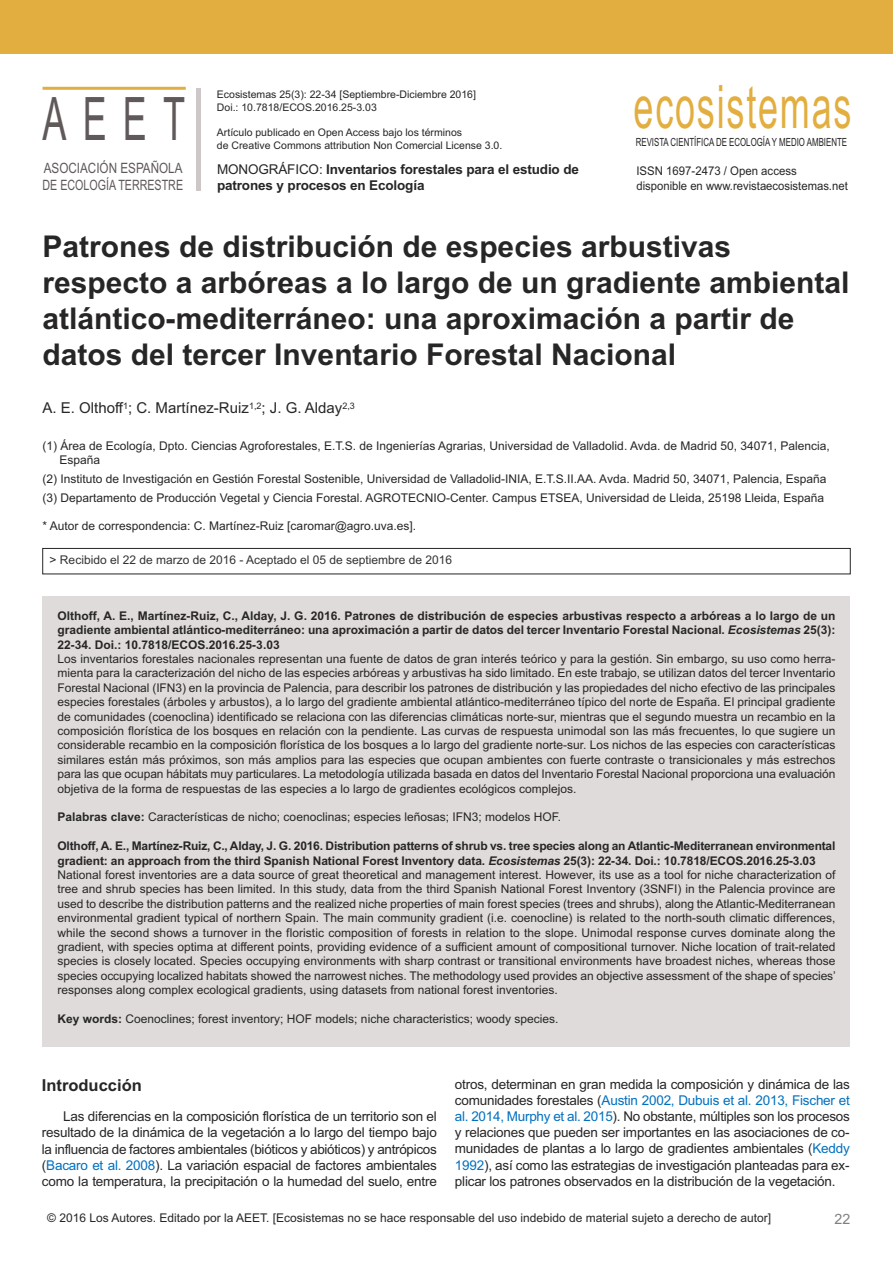
<style>
.page{position:relative;width:893px;height:1263px;background:#fff}
.page>*{position:absolute;margin:0;border:0;box-sizing:border-box;transform-origin:0 0}
.t1{font:60px "Arial";letter-spacing:.05em;color:#e2ae40;scale:.6 1}
.t2{font:60px "Arial";color:#605959;scale:.6 1}
.t3{font:700 30px/36px "Arial";color:#272526}
.t4{font:700 16.5px "Arial";color:#272526}
.t5{font:15px "Arial";color:#272526}
.t6{font:14.25px/17.1px "Arial";color:#605959;scale:.82 1}
.t7{font:14.25px "Arial";color:#808080}
.t8{font:13.5px/16.2px "Arial";letter-spacing:-.015em;color:#272526;text-align:justify}
.t9{font:700 13.5px/16.4px "Arial";letter-spacing:-.01em;color:#272526}
.t10{font:12px/14.4px "Arial";color:#272526}
.t11{font:700 12px/14.4px "Arial";letter-spacing:-.005em;color:#272526;text-align:justify}
.t12{font:12px/14.4px "Arial";color:#272526;scale:.95 1}
.t13{font:12px "Arial";color:#333}
.t14{font:11.25px "Arial";color:#272526;scale:.7 1}
.t15{font:10.5px/12.8px "Arial";color:#272526}
.s1{font-weight:400}
.s2{color:#272526}
.s3{font-style:italic}
.s4{font-weight:700}
.s5{font-weight:700;font-style:italic}
.s6{color:#0070c0}
</style>
<div class="page">
<hr style="left:43px;top:87px;width:143px;height:3px;background:#e2ae40">
<div style="left:196px;top:88px;width:5px;height:102px;background:#cdc8c7"></div>
<div style="left:0;top:0;width:893px;height:54px;background:#e2ae40"></div>
<div style="left:43px;top:548px;width:807px;height:26px;border:1px solid #272526"></div>
<div style="left:43px;top:596px;width:807px;height:451px;background:#dedbda"></div>
<h1 class="t2" style="left:42px;top:84px;width:239px">AEET</h1>
<p class="t6" style="left:43px;top:159px;width:173px">ASOCIACIÓN ESPAÑOLA<br>DE ECOLOGÍA TERRESTRE</p>
<p class="t15" style="left:217px;top:88px;width:261px">Ecosistemas 25(3): 22-34 [Septiembre-Diciembre 2016]<br>Doi.: 10.7818/ECOS.2016.25-3.03</p>
<p class="t15" style="left:217px;top:126px;width:287px">Artículo publicado en Open Access bajo los términos<br>de Creative Commons attribution Non Comercial License 3.0.</p>
<p class="t9" style="left:217px;top:161px;width:363px"><span class="s1">MONOGRÁFICO:</span> Inventarios forestales para el estudio de patrones y procesos en Ecología</p>
<h1 class="t1" style="left:633px;top:72px;width:365px">ecosistemas</h1>
<p class="t14" style="left:636px;top:135px;width:303px">REVISTA CIENTÍFICA DE ECOLOGÍA Y MEDIO AMBIENTE</p>
<p class="t12" style="left:636px;top:164px;width:224px">ISSN 1697-2473 / Open access disponible en www.revistaecosistemas.net</p>
<h2 class="t3" style="left:43px;top:229px;width:808px">Patrones de distribución de especies arbustivas respecto a arbóreas a lo largo de un gradiente ambiental atlántico-mediterráneo: una aproximación a partir de datos del tercer Inventario Forestal Nacional</h2>
<p class="t5" style="left:43px;top:399px;width:314px">A. E. Olthoff<sup>1</sup>; C. Martínez-Ruiz<sup>1,2</sup>; J. G. Alday<sup>2,3</sup></p>
<p class="t10" style="left:60px;top:438px;width:772px;text-indent:-17px">(1) Área de Ecología, Dpto. Ciencias Agroforestales, E.T.S. de Ingenierías Agrarias, Universidad de Valladolid. Avda. de Madrid 50, 34071, Palencia,<br>España</p>
<p class="t10" style="left:43px;top:469px;width:785px;line-height:18.6px">(2) Instituto de Investigación en Gestión Forestal Sostenible, Universidad de Valladolid-INIA, E.T.S.II.AA. Avda. Madrid 50, 34071, Palencia, España (3) Departamento de Producción Vegetal y Ciencia Forestal. AGROTECNIO-Center. Campus ETSEA, Universidad de Lleida, 25198 Lleida, España</p>
<p class="t10" style="left:43px;top:519px;width:375px">* Autor de correspondencia: C. Martínez-Ruiz [caromar@agro.uva.es].</p>
<p class="t13" style="left:50px;top:553px;width:404px"><span class="s2">&gt;</span> Recibido el 22 de marzo de 2016 - Aceptado el 05 de septiembre de 2016</p>
<p class="t11" style="left:58px;top:608px;width:779px">Olthoff, A. E., Martínez-Ruiz, C., Alday, J. G. 2016. Patrones de distribución de especies arbustivas respecto a arbóreas a lo largo de un gradiente ambiental atlántico-mediterráneo: una aproximación a partir de datos del tercer Inventario Forestal Nacional. <span class="s3">Ecosistemas</span> 25(3):<br>22-34. Doi.: 10.7818/ECOS.2016.25-3.03</p>
<p class="t10" style="left:58px;top:652px;width:779px;text-align:justify">Los inventarios forestales nacionales representan una fuente de datos de gran interés teórico y para la gestión. Sin embargo, su uso como herra&shy;mienta para la caracterización del nicho de las especies arbóreas y arbustivas ha sido limitado. En este trabajo, se utilizan datos del tercer Inventario Forestal Nacional (IFN3) en la provincia de Palencia, para describir los patrones de distribución y las propiedades del nicho efectivo de las principales especies forestales (árboles y arbustos), a lo largo del gradiente ambiental atlántico-mediterráneo típico del norte de España. El principal gradiente de comunidades (coenoclina) identificado se relaciona con las diferencias climáticas norte-sur, mientras que el segundo muestra un recambio en la composición florística de los bosques en relación con la pendiente. Las curvas de respuesta unimodal son las más frecuentes, lo que sugiere un considerable recambio en la composición florística de los bosques a lo largo del gradiente norte-sur. Los nichos de las especies con características similares están más próximos, son más amplios para las especies que ocupan ambientes con fuerte contraste o transicionales y más estrechos para las que ocupan hábitats muy particulares. La metodología utilizada basada en datos del Inventario Forestal Nacional proporciona una evaluación objetiva de la forma de respuestas de las especies a lo largo de gradientes ecológicos complejos.</p>
<p class="t10" style="left:58px;top:810px;width:505px"><span class="s4">Palabras clave:</span> Características de nicho; coenoclinas; especies leñosas; IFN3; modelos HOF.</p>
<p class="t10" style="left:58px;top:839px;width:780px"><span class="s4">Olthoff, A. E., Martínez-Ruiz, C., Alday, J. G. 2016. Distribution patterns of shrub vs. tree species along an Atlantic-Mediterranean environmental gradient: an approach from the third Spanish National Forest Inventory data.</span> <span class="s5">Ecosistemas</span> <span class="s4">25(3): 22-34. Doi.: 10.7818/ECOS.2016.25-3.03<br></span>National forest inventories are a data source of great theoretical and management interest. However, its use as a tool for niche characterization of tree and shrub species has been limited. In this study, data from the third Spanish National Forest Inventory (3SNFI) in the Palencia province are used to describe the distribution patterns and the realized niche properties of main forest species (trees and shrubs), along the Atlantic-Mediterranean environmental gradient typical of northern Spain. The main community gradient (i.e. coenocline) is related to the north-south climatic differences, while the second shows a turnover in the floristic composition of forests in relation to the slope. Unimodal response curves dominate along the gradient, with species optima at different points, providing evidence of a sufficient amount of compositional turnover. Niche location of trait-related species is closely located. Species occupying environments with sharp contrast or transitional environments have broadest niches, whereas those species occupying localized habitats showed the narrowest niches. The methodology used provides an objective assessment of the shape of species’ responses along complex ecological gradients, using datasets from national forest inventories.</p>
<p class="t10" style="left:58px;top:1012px;width:502px"><span class="s4">Key words:</span> Coenoclines; forest inventory; HOF models; niche characteristics; woody species.</p>
<h3 class="t4" style="left:42px;top:1075px;width:101px">Introducción</h3>
<p class="t8" style="left:42px;top:1108px;width:396px;text-indent:21px">Las diferencias en la composición florística de un territorio son el resultado de la dinámica de la vegetación a lo largo del tiempo bajo la influencia de factores ambientales (bióticos y abióticos) y antrópicos (<span class="s6">Bacaro et al. 2008</span>). La variación espacial de factores ambientales como la temperatura, la precipitación o la humedad del suelo, entre</p>
<p class="t8" style="left:455px;top:1076px;width:396px">otros, determinan en gran medida la composición y dinámica de las comunidades forestales (<span class="s6">Austin 2002, Dubuis et al. 2013, Fischer et al. 2014, Murphy et al. 2015</span>). No obstante, múltiples son los procesos y relaciones que pueden ser importantes en las asociaciones de co&shy;munidades de plantas a lo largo de gradientes ambientales (<span class="s6">Keddy 1992</span>), así como las estrategias de investigación planteadas para ex&shy;plicar los patrones observados en la distribución de la vegetación.</p>
<p class="t10" style="left:47px;top:1210px;width:725px">© 2016 Los Autores. Editado por la AEET. [Ecosistemas no se hace responsable del uso indebido de material sujeto a derecho de autor]</p>
<p class="t7" style="left:835px;top:1210px;width:17px">22</p>
</div>
